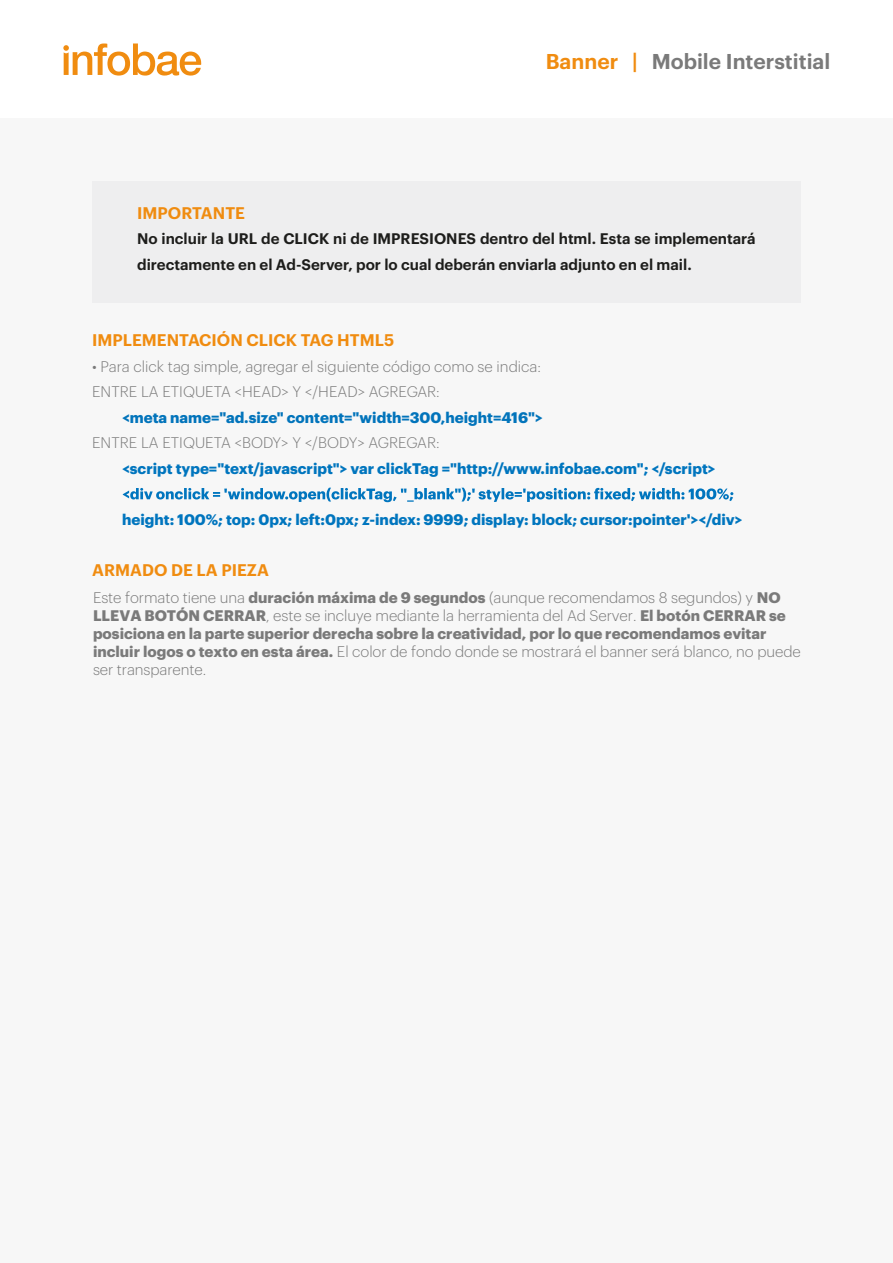
<style>
.page{position:relative;width:893px;height:1263px;background:#fff}
.page>*{position:absolute;margin:0;border:0;box-sizing:border-box;transform-origin:0 0}
.t1{font:600 21px "Graphik";color:#7a7a7a}
.t2{font:600 16.5px "Graphik";color:#f08c10}
.t3{font:300 15px/18px "Graphik";letter-spacing:-.005em;color:#7a7a7a}
.t4{font:700 15px "Graphik";color:#0075be}
.t5{font:600 15px/25.5px "Graphik";color:#1d1d1b}
.t6{font:700 15px "Graphik";color:#0274bb}
.s1{color:#f08c10}
.s2{font-weight:700}
</style>
<div class="page">
<div style="left:0;top:119px;width:893px;height:1144px;background:#f7f7f7"></div>
<div style="left:92px;top:181px;width:709px;height:121px;background:#eeeeef"></div>
<svg style="left:63px;top:44px;width:138px;height:32px"></svg>
<svg style="left:123px;top:488px;width:610px;height:14px"></svg>
<h1 class="t1" style="left:546px;top:46px;width:286px"><span class="s1">Banner |</span> Mobile Interstitial</h1>
<p class="t2" style="left:137px;top:200px;width:109px">IMPORTANTE</p>
<p class="t5" style="left:137px;top:225px;width:620px">No incluir la URL de CLICK ni de IMPRESIONES dentro del html. Esta se implementará directamente en el Ad-Server, por lo cual deberán enviarla adjunto en el mail.</p>
<p class="t2" style="left:92px;top:328px;width:304px">IMPLEMENTACIÓN CLICK TAG HTML5</p>
<p class="t3" style="left:92px;top:352px;width:450px;line-height:25.5px">• Para click tag simple, agregar el siguiente código como se indica:<br>ENTRE LA ETIQUETA &lt;HEAD&gt; Y &lt;/HEAD&gt; AGREGAR:</p>
<p class="t6" style="left:122px;top:406px;width:422px">&lt;meta name="ad.size" content="width=300,height=416"&gt;</p>
<p class="t3" style="left:92px;top:433px;width:349px">ENTRE LA ETIQUETA &lt;BODY&gt; Y &lt;/BODY&gt; AGREGAR:</p>
<p class="t4" style="left:122px;top:457px;width:595px">&lt;script type="text/javascript"&gt; var clickTag ="http://www.infobae.com"; &lt;/script&gt;</p>
<p class="t4" style="left:122px;top:508px;width:622px">height: 100%; top: 0px; left:0px; z-index: 9999; display: block; cursor:pointer'&gt;&lt;/div&gt;</p>
<p class="t2" style="left:92px;top:557px;width:178px">ARMADO DE LA PIEZA</p>
<p class="t3" style="left:93px;top:587px;width:709px">Este formato tiene una <span class="s2">duración máxima de 9 segundos</span> (aunque recomendamos 8 segundos) y <span class="s2">NO LLEVA BOTÓN CERRAR</span>, este se incluye mediante la herramienta del Ad Server. <span class="s2">El botón CERRAR se posiciona en la parte superior derecha sobre la creatividad, por lo que recomendamos evitar incluir logos o texto en esta área.</span> El color de fondo donde se mostrará el banner será blanco, no puede ser transparente.</p>
</div>
